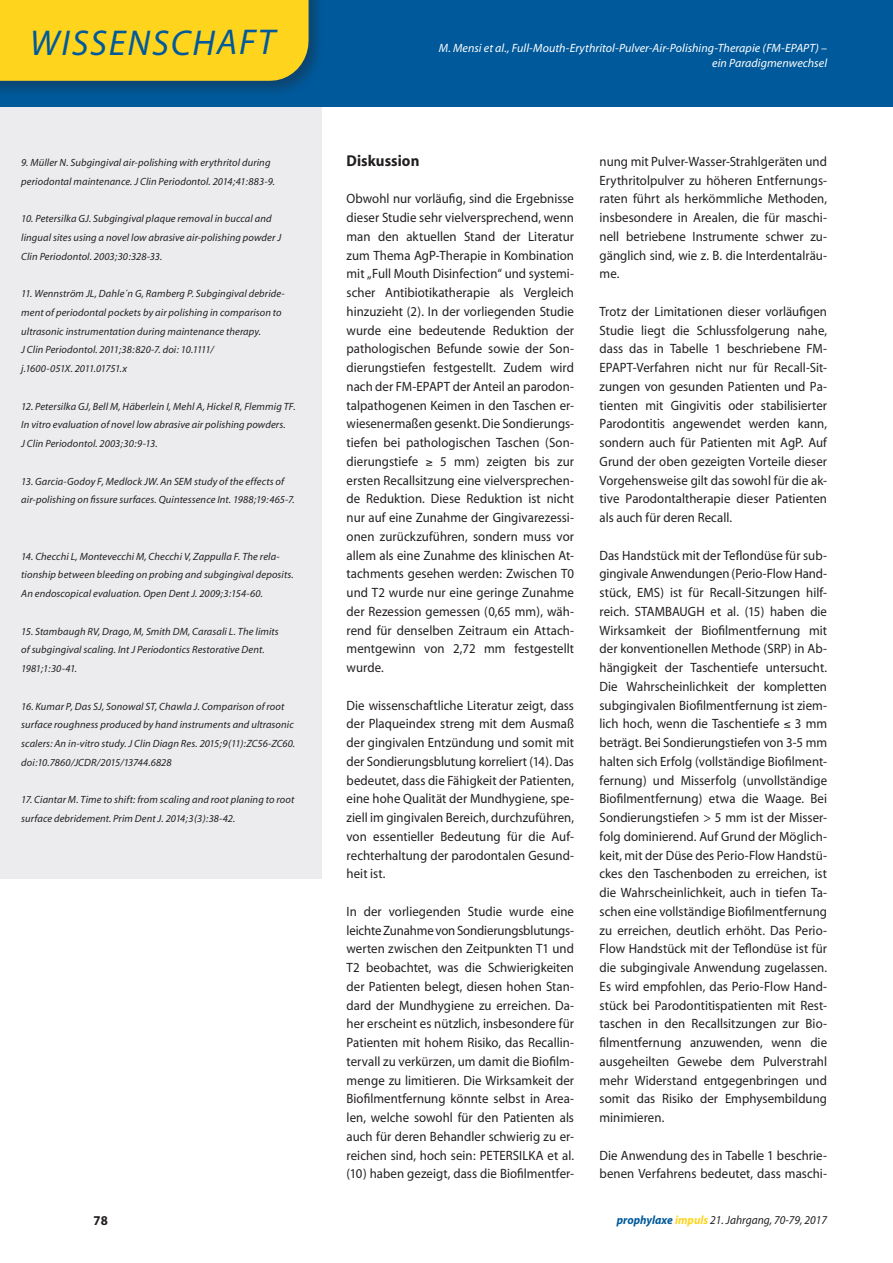
<style>
.page{position:relative;width:893px;height:1263px;background:#fff}
.page>*{position:absolute;margin:0;border:0;box-sizing:border-box;transform-origin:0 0}
.t1{font:italic 36px "Myriad";letter-spacing:.05em;color:#00599b}
.t2{font:700 15.75px "Myriad";letter-spacing:.005em;color:#231f20;scale:.95 1}
.t3{font:13.5px/18.8px "Myriad";letter-spacing:.005em;color:#231f20;text-align:justify;scale:.95 1}
.t4{font:700 13.5px "Myriad";color:#231f20;scale:.95 1}
.t5{font:italic 12px/14.4px "Myriad";letter-spacing:.005em;color:#fff;text-align:right}
.t6{font:italic 12px "Myriad";color:#231f20;scale:.95 1}
.t7{font:italic 10.5px/18.8px "Myriad";letter-spacing:.01em;color:#231f20}
.s1{font-weight:700;color:#00599b}
.s2{font-weight:700;color:#fed41d}
</style>
<div class="page">
<div style="left:0;top:0;width:321px;height:878px;background:#ececee"></div>
<div style="left:0;top:0;width:893px;height:106px;background:#00599b"></div>
<div style="left:0;top:0;width:325px;height:97px;background:#231f20;opacity:.35"></div>
<div style="left:0;top:0;width:309px;height:81px;background:#fed41d"></div>
<h1 class="t1" style="left:30px;top:25px;width:246px">WISSENSCHAFT</h1>
<p class="t7" style="left:21px;top:153px;width:255px">9. Müller N. Subgingival air-polishing with erythritol during periodontal maintenance. J Clin Periodontol. 2014;41:883-9.</p>
<p class="t7" style="left:21px;top:210px;width:261px">10. Petersilka GJ. Subgingival plaque removal in buccal and lingual sites using a novel low abrasive air-polishing powder J<br>Clin Periodontol. 2003;30:328-33.</p>
<p class="t7" style="left:21px;top:285px;width:265px">11. Wennström JL, Dahle´n G, Ramberg P. Subgingival debride&shy;ment of periodontal pockets by air polishing in comparison to ultrasonic instrumentation during maintenance therapy.<br>J Clin Periodontol. 2011;38:820-7. doi: 10.1111/<br>j.1600-051X. 2011.01751.x</p>
<p class="t7" style="left:21px;top:397px;width:276px">12. Petersilka GJ, Bell M, Häberlein I, Mehl A, Hickel R, Flemmig TF.<br>In vitro evaluation of novel low abrasive air polishing powders.<br>J Clin Periodontol. 2003;30:9-13.</p>
<p class="t7" style="left:21px;top:472px;width:275px">13. Garcia-Godoy F, Medlock JW. An SEM study of the effects of air-polishing on fissure surfaces. Quintessence Int. 1988;19:465-7.</p>
<p class="t7" style="left:21px;top:547px;width:274px">14. Checchi L, Montevecchi M, Checchi V, Zappulla F. The rela&shy;tionship between bleeding on probing and subgingival deposits.<br>An endoscopical evaluation. Open Dent J. 2009;3:154-60.</p>
<p class="t7" style="left:21px;top:622px;width:259px">15. Stambaugh RV, Drago, M, Smith DM, Carasali L. The limits of subgingival scaling. Int J Periodontics Restorative Dent.<br>1981;1:30-41.</p>
<p class="t7" style="left:21px;top:697px;width:275px">16. Kumar P, Das SJ, Sonowal ST, Chawla J. Comparison of root surface roughness produced by hand instruments and ultrasonic scalers: An in-vitro study. J Clin Diagn Res. 2015;9(11):ZC56-ZC60. doi:10.7860/JCDR/2015/13744.6828</p>
<p class="t7" style="left:21px;top:791px;width:275px">17. Ciantar M. Time to shift: from scaling and root planing to root surface debridement. Prim Dent J. 2014;3(3):38-42.</p>
<p class="t5" style="left:439px;top:42px;width:390px">M. Mensi et al., Full-Mouth-Erythritol-Pulver-Air-Polishing-Therapie (FM-EPAPT) – ein Paradigmenwechsel</p>
<p class="t2" style="left:347px;top:152px;width:78px">Diskussion</p>
<p class="t3" style="left:347px;top:190px;width:241px">Obwohl nur vorläufig, sind die Ergebnisse dieser Studie sehr vielversprechend, wenn man den aktuellen Stand der Literatur zum Thema AgP-Therapie in Kombination mit „Full Mouth Disinfection“ und systemi&shy;scher Antibiotikatherapie als Vergleich hinzuzieht (2). In der vorliegenden Studie wurde eine bedeutende Reduktion der pathologischen Befunde sowie der Son&shy;dierungstiefen festgestellt. Zudem wird nach der FM-EPAPT der Anteil an parodon&shy;talpathogenen Keimen in den Taschen er&shy;wiesenermaßen gesenkt. Die Sondierungs&shy;tiefen bei pathologischen Taschen (Son&shy;dierungstiefe ≥ 5 mm) zeigten bis zur ersten Recallsitzung eine vielversprechen&shy;de Reduktion. Diese Reduktion ist nicht nur auf eine Zunahme der Gingivarezessi&shy;onen zurückzuführen, sondern muss vor allem als eine Zunahme des klinischen At&shy;tachments gesehen werden: Zwischen T0 und T2 wurde nur eine geringe Zunahme der Rezession gemessen (0,65 mm), wäh&shy;rend für denselben Zeitraum ein Attach&shy;mentgewinn von 2,72 mm festgestellt wurde.</p>
<p class="t3" style="left:347px;top:696px;width:241px">Die wissenschaftliche Literatur zeigt, dass der Plaqueindex streng mit dem Ausmaß der gingivalen Entzündung und somit mit der Sondierungsblutung korreliert (14). Das bedeutet, dass die Fähigkeit der Patienten, eine hohe Qualität der Mundhygiene, spe&shy;ziell im gingivalen Bereich, durchzuführen, von essentieller Bedeutung für die Auf&shy;rechterhaltung der parodontalen Gesund&shy;heit ist.</p>
<p class="t3" style="left:347px;top:903px;width:241px">In der vorliegenden Studie wurde eine leichte Zunahme von Sondierungsblutungs&shy;werten zwischen den Zeitpunkten T1 und T2 beobachtet, was die Schwierigkeiten der Patienten belegt, diesen hohen Stan&shy;dard der Mundhygiene zu erreichen. Da&shy;her erscheint es nützlich, insbesondere für Patienten mit hohem Risiko, das Recallin&shy;tervall zu verkürzen, um damit die Biofilm&shy;menge zu limitieren. Die Wirksamkeit der Biofilmentfernung könnte selbst in Area&shy;len, welche sowohl für den Patienten als auch für deren Behandler schwierig zu er&shy;reichen sind, hoch sein: PETERSILKA et al. (10) haben gezeigt, dass die Biofilmentfer-</p>
<p class="t3" style="left:600px;top:153px;width:241px">nung mit Pulver-Wasser-Strahlgeräten und Erythritolpulver zu höheren Entfernungs&shy;raten führt als herkömmliche Methoden, insbesondere in Arealen, die für maschi&shy;nell betriebene Instrumente schwer zu&shy;gänglich sind, wie z. B. die Interdentalräu&shy;me.</p>
<p class="t3" style="left:600px;top:303px;width:241px">Trotz der Limitationen dieser vorläufigen Studie liegt die Schlussfolgerung nahe, dass das in Tabelle 1 beschriebene FM-EPAPT-Verfahren nicht nur für Recall-Sit&shy;zungen von gesunden Patienten und Pa&shy;tienten mit Gingivitis oder stabilisierter Parodontitis angewendet werden kann, sondern auch für Patienten mit AgP. Auf Grund der oben gezeigten Vorteile dieser Vorgehensweise gilt das sowohl für die ak&shy;tive Parodontaltherapie dieser Patienten als auch für deren Recall.</p>
<p class="t3" style="left:600px;top:546px;width:241px">Das Handstück mit der Teflondüse für sub&shy;gingivale Anwendungen (Perio-Flow Hand&shy;stück, EMS) ist für Recall-Sitzungen hilf&shy;reich. STAMBAUGH et al. (15) haben die Wirksamkeit der Biofilmentfernung mit der konventionellen Methode (SRP) in Ab&shy;hängigkeit der Taschentiefe untersucht.<br>Die Wahrscheinlichkeit der kompletten subgingivalen Biofilmentfernung ist ziem&shy;lich hoch, wenn die Taschentiefe ≤ 3 mm beträgt. Bei Sondierungstiefen von 3-5 mm halten sich Erfolg (vollständige Biofilment&shy;fernung) und Misserfolg (unvollständige Biofilmentfernung) etwa die Waage. Bei Sondierungstiefen &gt; 5 mm ist der Misser&shy;folg dominierend. Auf Grund der Möglich&shy;keit, mit der Düse des Perio-Flow Handstü&shy;ckes den Taschenboden zu erreichen, ist die Wahrscheinlichkeit, auch in tiefen Ta&shy;schen eine vollständige Biofilmentfernung zu erreichen, deutlich erhöht. Das Perio-Flow Handstück mit der Teflondüse ist für die subgingivale Anwendung zugelassen.<br>Es wird empfohlen, das Perio-Flow Hand&shy;stück bei Parodontitispatienten mit Rest&shy;taschen in den Recallsitzungen zur Bio&shy;filmentfernung anzuwenden, wenn die ausgeheilten Gewebe dem Pulverstrahl mehr Widerstand entgegenbringen und somit das Risiko der Emphysembildung minimieren.</p>
<p class="t3" style="left:600px;top:1146px;width:241px">Die Anwendung des in Tabelle 1 beschrie&shy;benen Verfahrens bedeutet, dass maschi-</p>
<p class="t4" style="left:94px;top:1213px;width:16px">78</p>
<p class="t6" style="left:617px;top:1214px;width:223px"><span class="s1">prophylaxe</span> <span class="s2">impuls</span> 21. Jahrgang, 70-79, 2017</p>
</div>
